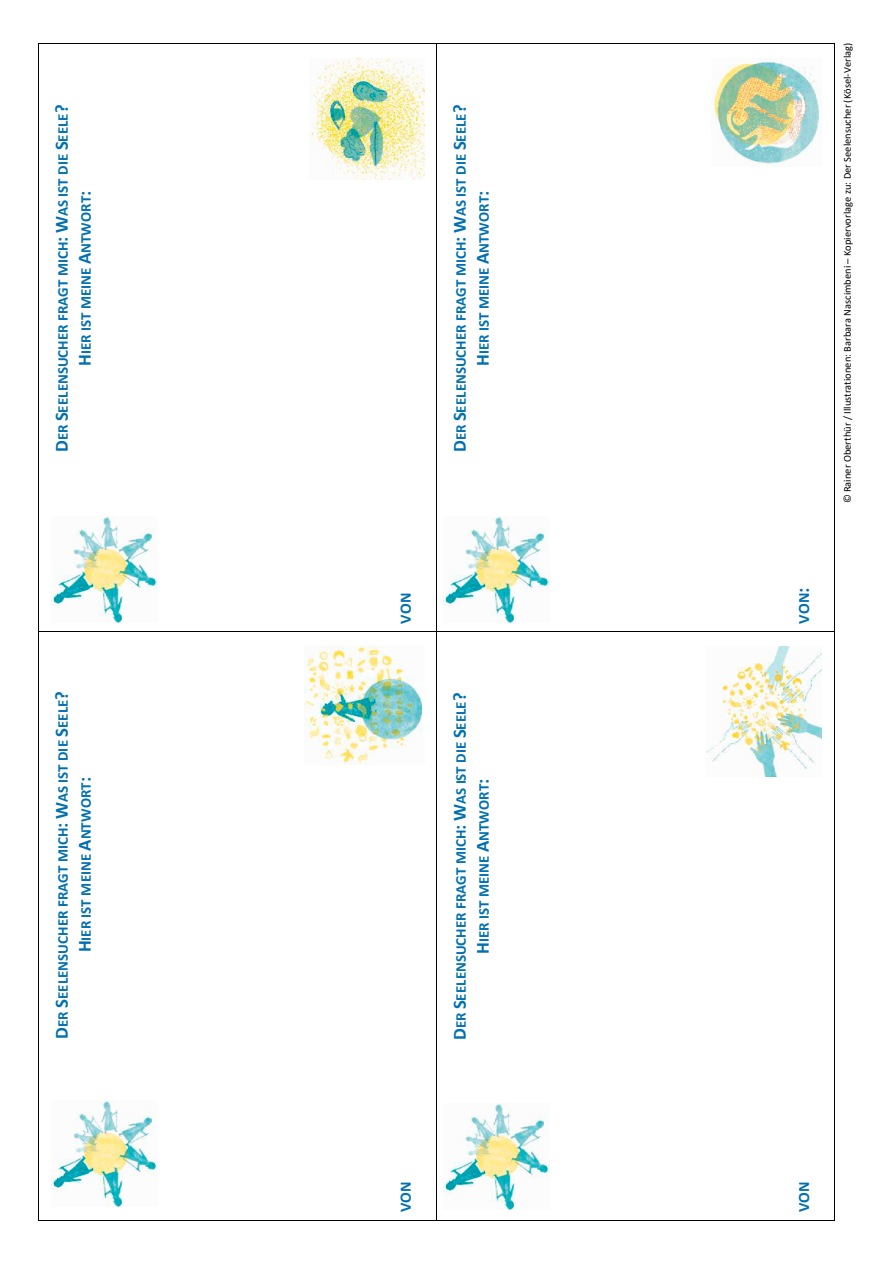
<style>
.page{position:relative;width:893px;height:1263px;background:#fff}
.page>*{position:absolute;margin:0;border:0;box-sizing:border-box;transform-origin:0 0}
.t1{font:700 15.9px "Calibri";letter-spacing:.005em;color:#0070b1}
.t2{font:700 15px/22.8px "Calibri";color:#0070b1;text-align:center}
.t3{font:10.5px "Calibri";letter-spacing:.005em;color:#000}
.s1{font-size:18.75px}
.s2{font-size:19.5px}
</style>
<div class="page">
<hr style="left:38px;top:632px;width:1px;height:588px;background:#000">
<hr style="left:38px;top:44px;width:1px;height:587px;background:#000">
<hr style="left:39px;top:1220px;width:397px;height:1px;background:#000">
<hr style="left:39px;top:631px;width:397px;height:1px;background:#000">
<hr style="left:39px;top:43px;width:397px;height:1px;background:#000">
<hr style="left:436px;top:632px;width:1px;height:588px;background:#000">
<hr style="left:436px;top:44px;width:1px;height:587px;background:#000">
<hr style="left:437px;top:1220px;width:397px;height:1px;background:#000">
<hr style="left:834px;top:632px;width:1px;height:588px;background:#000">
<hr style="left:437px;top:631px;width:397px;height:1px;background:#000">
<hr style="left:834px;top:44px;width:1px;height:587px;background:#000">
<hr style="left:437px;top:43px;width:397px;height:1px;background:#000">
<img style="left:52px;top:1100px;width:106px;height:107px">
<img style="left:310px;top:58px;width:114px;height:122px">
<img style="left:304px;top:646px;width:119px;height:119px">
<img style="left:706px;top:646px;width:116px;height:131px">
<img style="left:52px;top:517px;width:106px;height:106px">
<img style="left:444px;top:1104px;width:105px;height:106px">
<img style="left:443px;top:517px;width:106px;height:106px">
<img style="left:712px;top:61px;width:110px;height:104px">
<p class="t2" style="left:51px;top:452px;width:349px;rotate:-90deg"><span class="s1">D</span>ER <span class="s1">S</span>EELENSUCHER FRAGT MICH<span class="s1">: W</span>AS IST DIE <span class="s1">S</span>EELE<span class="s1">?<br>H</span>IER IST MEINE <span class="s1">A</span>NTWORT<span class="s1">:</span></p>
<p class="t2" style="left:51px;top:1039px;width:349px;rotate:-90deg"><span class="s1">D</span>ER <span class="s1">S</span>EELENSUCHER FRAGT MICH<span class="s1">: W</span>AS IST DIE <span class="s1">S</span>EELE<span class="s1">?<br>H</span>IER IST MEINE <span class="s1">A</span>NTWORT<span class="s1">:</span></p>
<p class="t2" style="left:449px;top:452px;width:349px;rotate:-90deg"><span class="s1">D</span>ER <span class="s1">S</span>EELENSUCHER FRAGT MICH<span class="s1">: W</span>AS IST DIE <span class="s1">S</span>EELE<span class="s1">?<br>H</span>IER IST MEINE <span class="s1">A</span>NTWORT<span class="s1">:</span></p>
<p class="t1" style="left:394px;top:623px;width:32px;rotate:-90deg">VON</p>
<p class="t2" style="left:449px;top:1040px;width:349px;rotate:-90deg"><span class="s1">D</span>ER <span class="s1">S</span>EELENSUCHER FRAGT MICH<span class="s1">: W</span>AS IST DIE <span class="s1">S</span>EELE<span class="s1">?<br>H</span>IER IST MEINE <span class="s1">A</span>NTWORT<span class="s1">:</span></p>
<p class="t1" style="left:394px;top:1212px;width:32px;rotate:-90deg">VON</p>
<p class="t3" style="left:840px;top:503px;width:462px;rotate:-90deg">© Rainer Oberthür / Illustrationen: Barbara Nascimbeni – Kopiervorlage zu: Der Seelensucher (Kösel-Verlag)</p>
<p class="t1" style="left:793px;top:623px;width:37px;rotate:-90deg">VON<span class="s2">:</span></p>
<p class="t1" style="left:793px;top:1212px;width:32px;rotate:-90deg">VON</p>
</div>
